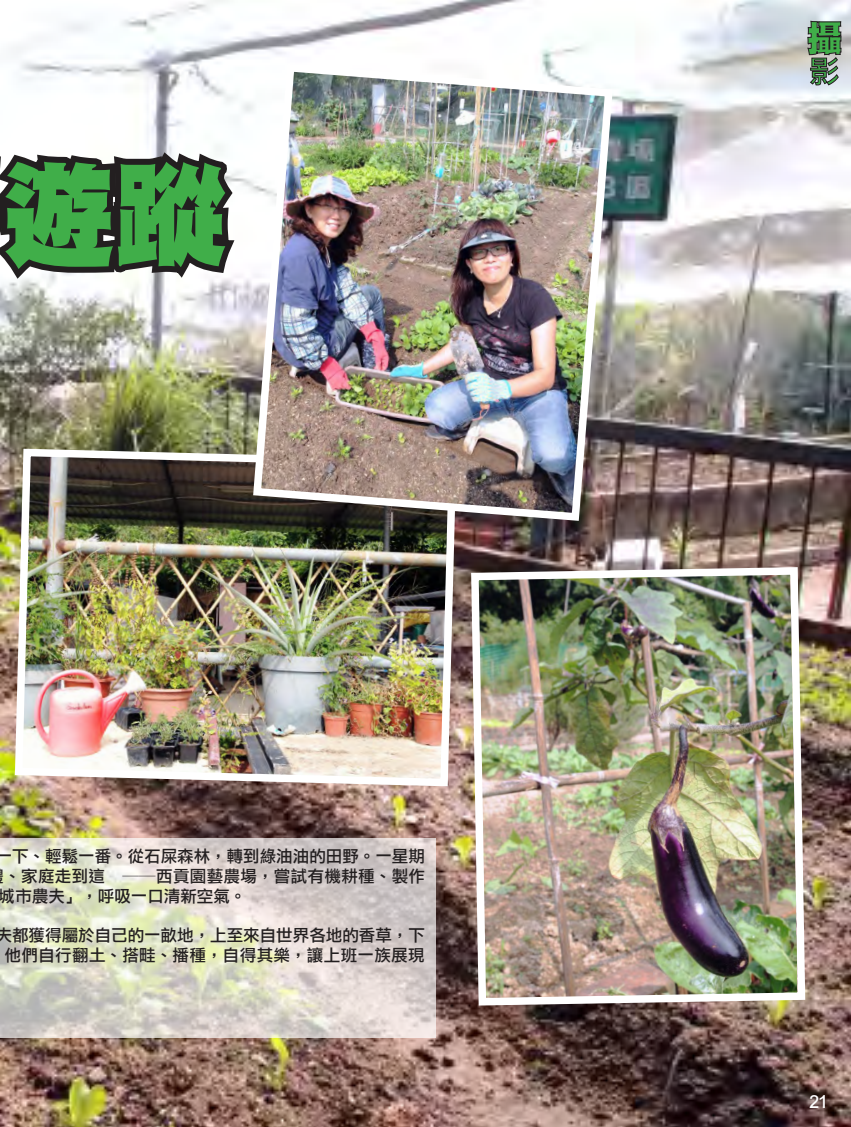
<style>
.page{position:relative;width:851px;height:1127px;background:#fff}
.page>*{position:absolute;margin:0;border:0;box-sizing:border-box;transform-origin:0 0}
.t1{font:112.5px "DF Hei UB HK BF";color:#40ae49}
.t2{font:36px "DF Hei UB HK BF";color:#40ae49}
.t3{font:30px "DF Li Hei Md HK BF";color:#40ae49}
.t4{font:18px "DF Li Hei Md HK BF";color:#fff}
.t5{font:16.5px/19.8px "DF Li Hei Md HK BF";color:#231f20;text-align:center}
.t6{font:16.5px "DF Li Hei Md HK BF";letter-spacing:.02em;color:#231f20}
</style>
<div class="page">
<img style="left:0;top:0;width:850px;height:1127px">
<svg style="left:806px;top:20px;width:35px;height:66px;background:#9c9d9f"></svg>
<img style="left:467px;top:563px;width:341px;height:446px">
<svg style="left:0;top:838px;width:435px;height:199px;background:#dbd7ca"></svg>
<img style="left:11px;top:445px;width:449px;height:345px">
<img style="left:249px;top:60px;width:367px;height:465px">
<svg style="left:0;top:117px;width:244px;height:206px"></svg>
<h1 class="t1" style="left:3px;top:159px;width:226px">遊蹤</h1>
<p class="t5" style="left:-4px;top:847px;width:430px">一下、輕鬆一番。從石屎森林，轉到綠油油的田野。一星期</p>
<p class="t6" style="left:4px;top:868px;width:422px">、家庭走到這裏──西貢園藝農場，嘗試有機耕種、製作</p>
<p class="t5" style="left:-1px;top:886px;width:249px">城市農夫」，呼吸一口清新空氣。</p>
<p class="t5" style="left:-4px;top:926px;width:430px">夫都獲得屬於自己的一畝地，上至來自世界各地的香草，下他們自行翻土、搭畦、播種，自得其樂，讓上班一族展現</p>
<p class="t2" style="left:806px;top:20px;width:36px">攝</p>
<p class="t3" style="left:809px;top:56px;width:30px">影</p>
<p class="t4" style="left:809px;top:1093px;width:21px">21</p>
</div>
